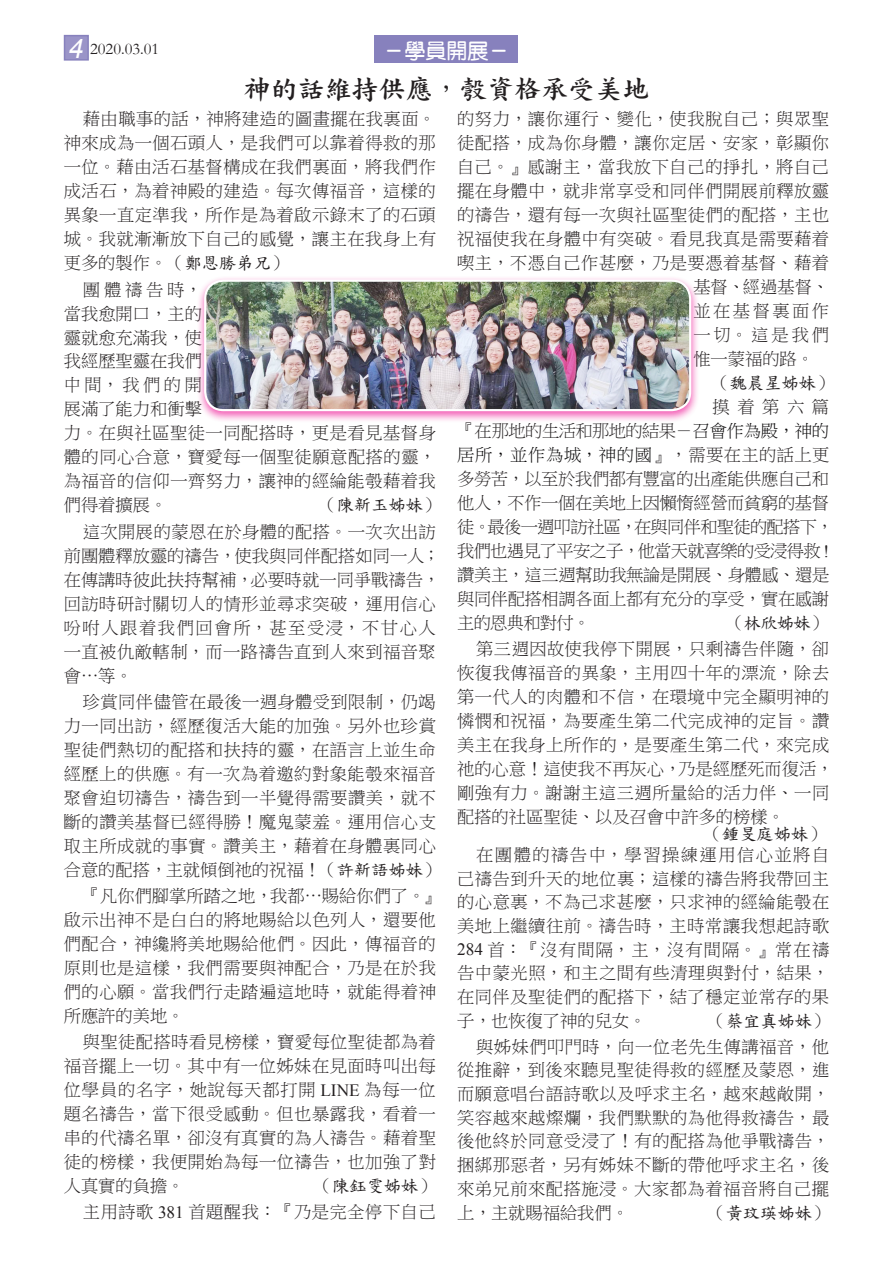
<style>
.page{position:relative;width:893px;height:1263px;background:#fff}
.page>*{position:absolute;margin:0;border:0;box-sizing:border-box;transform-origin:0 0}
.t1{font:27px "DF Kai Shu W7 HK BF";color:#231f20}
.t2{font:21px "DF Yuan Bd HK BF";color:#fff}
.t3{font:17.25px/24px "P Ming Li U";letter-spacing:.03em;color:#231f20}
.t4{font:17.25px/24px "P Ming Li U";letter-spacing:-.02em;color:#231f20}
.t5{font:17.25px "DF Kai Shu SB Estd BF";color:#231f20}
.t6{font:17.25px "P Ming Li U";letter-spacing:.145em;color:#231f20}
.t7{font:16.5px "Garamond";color:#231f20}
.s1{font-family:"Arial";font-style:italic;font-size:27px;color:#fff}
.s2{font-family:"DF Kai Shu SB Estd BF"}
.s3{font-family:"P Ming Li U"}
.s4{color:#040304}
.s5{font-family:"Times New Roman"}
.s6{font-family:"Adobe Ming Std";font-weight:300}
</style>
<div class="page">
<div style="left:64px;top:35px;width:25px;height:26px;background:#9a94c8;border:2px solid #8781bd"></div>
<div style="left:375px;top:36px;width:143px;height:27px;background:#8781bd"></div>
<div style="left:196px;top:276px;width:503px;height:148px;background:#ed028c;opacity:.75"></div>
<img style="left:205px;top:281px;width:485px;height:129px">
<div style="left:204px;top:280px;width:487px;height:131px;border:2px solid #fff;border-radius:18px"></div>
<p class="t7" style="left:68px;top:37px;width:93px"><span class="s1">4</span> 2020.03.01</p>
<p class="t2" style="left:383px;top:40px;width:128px">－學員開展－</p>
<h1 class="t1" style="left:244px;top:76px;width:407px">神的話維持供應，彀資格承受美地</h1>
<p class="t3" style="left:64px;top:107px;width:374px;text-align:justify;text-indent:19px">藉由職事的話，神將建造的圖畫擺在我裏面。神來成為一個石頭人，是我們可以靠着得救的那一位。藉由活石基督構成在我們裏面，將我們作成活石，為着神殿的建造。每次傳福音，這樣的異象一直定準我，所作是為着啟示錄末了的石頭城。我就漸漸放下自己的感覺，讓主在我身上有更多的製作。（<span class="s2">鄭恩勝弟兄</span>）</p>
<p class="t3" style="left:64px;top:277px;width:374px;text-indent:19px">團體禱告時，<br>當我愈開口，主的<br>靈就愈充滿我，使<br>我經歷聖靈在我們<br>中間，我們的開<br>展滿了能力和衝擊<br>力。在與社區聖徒一同配搭時，更是看見基督身體的同心合意，寶愛每一個聖徒願意配搭的靈，為福音的信仰一齊努力，讓神的經綸能彀藉着我們得着擴展。</p>
<p class="t3" style="left:457px;top:107px;width:374px">的努力，讓你運行、變化，使我脫自己；與眾聖</p>
<p class="t3" style="left:457px;top:131px;width:374px">徒配搭，成為你身體，讓你定居、安家，彰顯你</p>
<p class="t3" style="left:457px;top:155px;width:374px">自己。』感謝主，當我放下自己的掙扎，將自己</p>
<p class="t3" style="left:457px;top:179px;width:374px">擺在身體中，就非常享受和同伴們開展前釋放靈</p>
<p class="t3" style="left:457px;top:203px;width:374px">的禱告，還有每一次與社區聖徒們的配搭，主也</p>
<p class="t3" style="left:457px;top:227px;width:374px">祝福使我在身體中有突破。看見我真是需要藉着</p>
<p class="t3" style="left:457px;top:251px;width:373px">喫主，不憑自己作甚麼，乃是要憑着基督、藉着</p>
<p class="t3" style="left:693px;top:275px;width:137px">基督、經過基督、</p>
<p class="t6" style="left:693px;top:302px;width:137px">並在基督裏面作</p>
<p class="t3" style="left:693px;top:323px;width:137px">一切。這是我們</p>
<p class="t3" style="left:693px;top:347px;width:122px">惟一蒙福的路。</p>
<p class="t5" style="left:712px;top:374px;width:122px"><span class="s3">（</span>魏晨星姊妹<span class="s3">）</span></p>
<p class="t4" style="left:457px;top:395px;width:378px;text-indent:255px">摸着第六篇『在那地的生活和那地的結果<span class="s4">－召會作為殿，神的居所，並作為城，神的國</span>』，需要在主的話上更多勞苦，以至於我們都有豐富的出產能供應自己和他人，不作一個在美地上因懶惰經營而貧窮的基督徒。最後一週叩訪社區，在與同伴和聖徒的配搭下，我們也遇見了平安之子，他當天就喜樂的受浸得救 <span class="s5">!</span>讚美主，這三週幫助我無論是開展、身體感、還是與同伴配搭相調各面上都有充分的享受，實在感謝主的恩典和對付。</p>
<p class="t5" style="left:319px;top:497px;width:122px"><span class="s3">（</span>陳新玉姊妹<span class="s3">）</span></p>
<p class="t3" style="left:64px;top:519px;width:378px;text-indent:19px">這次開展的蒙恩在於身體的配搭。一次次出訪前團體釋放靈的禱告，使我與同伴配搭如同一人；在傳講時彼此扶持幫補，必要時就一同爭戰禱告，回訪時研討關切人的情形並尋求突破，運用信心吩咐人跟着我們回會所，甚至受浸，不甘心人一直被仇敵轄制，而一路禱告直到人來到福音聚會<span class="s6">…</span>等。</p>
<p class="t3" style="left:64px;top:689px;width:378px;text-indent:19px">珍賞同伴儘管在最後一週身體受到限制，仍竭力一同出訪，經歷復活大能的加強。另外也珍賞聖徒們熱切的配搭和扶持的靈，在語言上並生命經歷上的供應。有一次為着邀約對象能彀來福音聚會迫切禱告，禱告到一半覺得需要讚美，就不斷的讚美基督已經得勝！魔鬼蒙羞。運用信心支取主所成就的事實。讚美主，藉着在身體裏同心合意的配搭，主就傾倒祂的祝福！（<span class="s2">許新語姊妹</span>）</p>
<p class="t3" style="left:64px;top:884px;width:378px;text-indent:19px">『凡你們腳掌所踏之地，我都<span class="s6">…</span>賜給你們了。』啟示出神不是白白的將地賜給以色列人，還要他們配合，神纔將美地賜給他們。因此，傳福音的原則也是這樣，我們需要與神配合，乃是在於我們的心願。當我們行走踏遍這地時，就能得着神所應許的美地。</p>
<p class="t3" style="left:64px;top:1030px;width:374px;text-align:justify;text-indent:19px">與聖徒配搭時看見榜樣，寶愛每位聖徒都為着福音擺上一切。其中有一位姊妹在見面時叫出每位學員的名字，她說每天都打開 <span class="s5">LINE</span> 為每一位題名禱告，當下很受感動。但也暴露我，看着一串的代禱名單，卻沒有真實的為人禱告。藉着聖徒的榜樣，我便開始為每一位禱告，也加強了對人真實的負擔。　　　　　　</p>
<p class="t5" style="left:727px;top:614px;width:102px"><span class="s3">（</span>林欣姊妹<span class="s3">）</span></p>
<p class="t3" style="left:457px;top:637px;width:378px;text-indent:19px">第三週因故使我停下開展，只剩禱告伴隨，卻恢復我傳福音的異象，主用四十年的漂流，除去第一代人的肉體和不信，在環境中完全顯明神的憐憫和祝福，為要產生第二代完成神的定旨。讚美主在我身上所作的，是要產生第二代，來完成祂的心意！這使我不再灰心，乃是經歷死而復活，剛強有力。謝謝主這三週所量給的活力伴、一同配搭的社區聖徒、以及召會中許多的榜樣。</p>
<p class="t5" style="left:705px;top:825px;width:122px"><span class="s3">（</span>鍾旻庭姊妹<span class="s3">）</span></p>
<p class="t3" style="left:457px;top:843px;width:374px;text-align:justify;text-indent:19px">在團體的禱告中，學習操練運用信心並將自己禱告到升天的地位裏；這樣的禱告將我帶回主的心意裏，不為己求甚麼，只求神的經綸能彀在美地上繼續往前。禱告時，主時常讓我想起詩歌<span class="s5">284</span> 首：『沒有間隔，主，沒有間隔。』常在禱告中蒙光照，和主之間有些清理與對付，結果，在同伴及聖徒們的配搭下，結了穩定並常存的果子，也恢復了神的兒女。</p>
<p class="t5" style="left:708px;top:1012px;width:122px"><span class="s3">（</span>蔡宜真姊妹<span class="s3">）</span></p>
<p class="t3" style="left:457px;top:1034px;width:374px;text-align:justify;text-indent:19px">與姊妹們叩門時，向一位老先生傳講福音，他從推辭，到後來聽見聖徒得救的經歷及蒙恩，進而願意唱台語詩歌以及呼求主名，越來越敞開，笑容越來越燦爛，我們默默的為他得救禱告，最後他終於同意受浸了！有的配搭為他爭戰禱告，捆綁那惡者，另有姊妹不斷的帶他呼求主名，後來弟兄前來配搭施浸。大家都為着福音將自己擺上，主就賜福給我們。</p>
<p class="t5" style="left:315px;top:1177px;width:122px"><span class="s3">（</span>陳鈺雯姊妹<span class="s3">）</span></p>
<p class="t3" style="left:83px;top:1200px;width:354px">主用詩歌 <span class="s5">381</span> 首題醒我：『乃是完全停下自己</p>
<p class="t5" style="left:708px;top:1204px;width:122px"><span class="s3">（</span>黃玟瑛姊妹<span class="s3">）</span></p>
</div>
